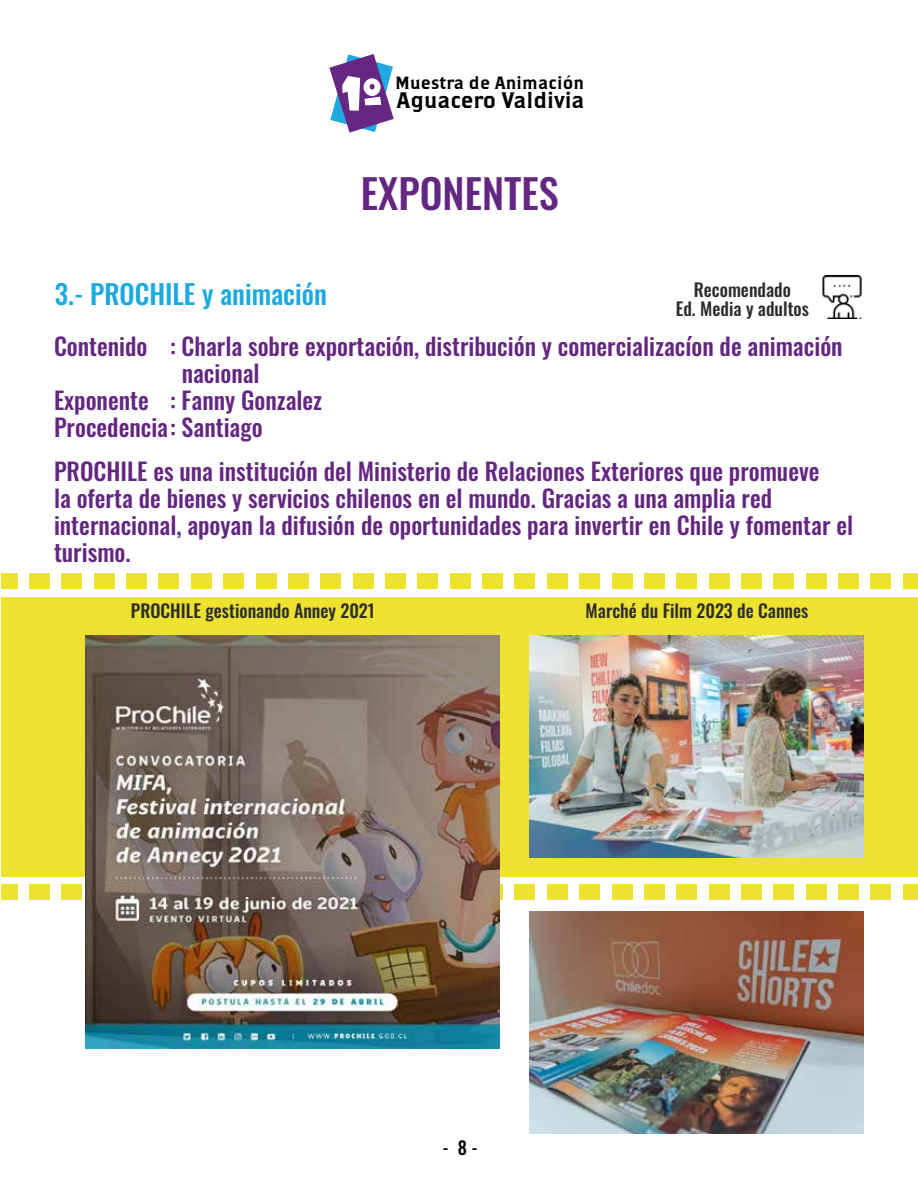
<style>
.page{position:relative;width:918px;height:1188px;background:#fff}
.page>*{position:absolute;margin:0;border:0;box-sizing:border-box;transform-origin:0 0}
.t1{font:500 40.5px "Oswald";color:#642781}
.t2{font:500 27px "Oswald";color:#1aa9e0}
.t3{font:500 24px/27px "Oswald";color:#642781}
.t4{font:22.35px "Brothers OT";color:#000}
.t5{font:500 18px/19.5px "Oswald";color:#2c2c2a;text-align:center}
.t6{font:500 18px "Oswald";color:#000}
.t7{font:17.7px "Brothers OT";letter-spacing:.01em;color:#000}
</style>
<div class="page">
<div style="left:1px;top:597px;width:917px;height:279px;background:#ece22f"></div>
<div style="left:29px;top:885px;width:21px;height:15px;background:#ece22f"></div>
<div style="left:1px;top:885px;width:16px;height:15px;background:#ece22f"></div>
<div style="left:62px;top:885px;width:20px;height:15px;background:#ece22f"></div>
<div style="left:482px;top:885px;width:21px;height:15px;background:#ece22f"></div>
<div style="left:547px;top:885px;width:21px;height:15px;background:#ece22f"></div>
<div style="left:515px;top:885px;width:20px;height:15px;background:#ece22f"></div>
<div style="left:612px;top:885px;width:20px;height:15px;background:#ece22f"></div>
<div style="left:579px;top:885px;width:21px;height:15px;background:#ece22f"></div>
<div style="left:676px;top:885px;width:21px;height:15px;background:#ece22f"></div>
<div style="left:644px;top:885px;width:21px;height:15px;background:#ece22f"></div>
<div style="left:741px;top:885px;width:21px;height:15px;background:#ece22f"></div>
<div style="left:709px;top:885px;width:20px;height:15px;background:#ece22f"></div>
<div style="left:806px;top:885px;width:21px;height:15px;background:#ece22f"></div>
<div style="left:773px;top:885px;width:21px;height:15px;background:#ece22f"></div>
<div style="left:871px;top:885px;width:20px;height:15px;background:#ece22f"></div>
<div style="left:838px;top:885px;width:21px;height:15px;background:#ece22f"></div>
<div style="left:903px;top:885px;width:15px;height:15px;background:#ece22f"></div>
<div style="left:29px;top:573px;width:21px;height:16px;background:#ece22f"></div>
<div style="left:1px;top:573px;width:16px;height:16px;background:#ece22f"></div>
<div style="left:94px;top:573px;width:21px;height:16px;background:#ece22f"></div>
<div style="left:62px;top:573px;width:20px;height:16px;background:#ece22f"></div>
<div style="left:159px;top:573px;width:20px;height:16px;background:#ece22f"></div>
<div style="left:126px;top:573px;width:21px;height:16px;background:#ece22f"></div>
<div style="left:223px;top:573px;width:21px;height:16px;background:#ece22f"></div>
<div style="left:191px;top:573px;width:21px;height:16px;background:#ece22f"></div>
<div style="left:288px;top:573px;width:21px;height:16px;background:#ece22f"></div>
<div style="left:256px;top:573px;width:20px;height:16px;background:#ece22f"></div>
<div style="left:353px;top:573px;width:20px;height:16px;background:#ece22f"></div>
<div style="left:320px;top:573px;width:21px;height:16px;background:#ece22f"></div>
<div style="left:417px;top:573px;width:21px;height:16px;background:#ece22f"></div>
<div style="left:385px;top:573px;width:21px;height:16px;background:#ece22f"></div>
<div style="left:482px;top:573px;width:21px;height:16px;background:#ece22f"></div>
<div style="left:450px;top:573px;width:21px;height:16px;background:#ece22f"></div>
<div style="left:547px;top:573px;width:21px;height:16px;background:#ece22f"></div>
<div style="left:515px;top:573px;width:20px;height:16px;background:#ece22f"></div>
<div style="left:612px;top:573px;width:20px;height:16px;background:#ece22f"></div>
<div style="left:579px;top:573px;width:21px;height:16px;background:#ece22f"></div>
<div style="left:676px;top:573px;width:21px;height:16px;background:#ece22f"></div>
<div style="left:644px;top:573px;width:21px;height:16px;background:#ece22f"></div>
<div style="left:741px;top:573px;width:21px;height:16px;background:#ece22f"></div>
<div style="left:709px;top:573px;width:20px;height:16px;background:#ece22f"></div>
<div style="left:806px;top:573px;width:21px;height:16px;background:#ece22f"></div>
<div style="left:773px;top:573px;width:21px;height:16px;background:#ece22f"></div>
<div style="left:871px;top:573px;width:20px;height:16px;background:#ece22f"></div>
<div style="left:838px;top:573px;width:21px;height:16px;background:#ece22f"></div>
<div style="left:903px;top:573px;width:15px;height:16px;background:#ece22f"></div>
<img style="left:822px;top:275px;width:40px;height:44px">
<img style="left:530px;top:911px;width:334px;height:223px">
<img style="left:530px;top:635px;width:334px;height:223px">
<img style="left:86px;top:635px;width:414px;height:414px">
<svg style="left:329px;top:54px;width:65px;height:79px"></svg>
<p class="t7" style="left:395px;top:75px;width:190px">Muestra de Animación</p>
<p class="t4" style="left:397px;top:90px;width:190px">Aguacero Valdivia</p>
<h1 class="t1" style="left:361px;top:172px;width:199px">EXPONENTES</h1>
<p class="t2" style="left:55px;top:280px;width:274px">3.- PROCHILE y animación</p>
<p class="t5" style="left:676px;top:281px;width:135px">Recomendado<br>Ed. Media y adultos</p>
<p class="t3" style="left:170px;top:334px;width:674px">: Charla sobre exportación, distribución y comercializacíon de animación</p>
<p class="t3" style="left:182px;top:361px;width:79px">nacional</p>
<p class="t3" style="left:170px;top:388px;width:154px">: Fanny Gonzalez</p>
<p class="t3" style="left:54px;top:334px;width:95px">Contenido</p>
<p class="t3" style="left:54px;top:388px;width:210px">Exponente<br>Procedencia: Santiago</p>
<p class="t3" style="left:54px;top:459px;width:801px">PROCHILE es una institución del Ministerio de Relaciones Exteriores que promueve<br>la oferta de bienes y servicios chilenos en el mundo. Gracias a una amplia red internacional, apoyan la difusión de oportunidades para invertir en Chile y fomentar el turismo.</p>
<p class="t5" style="left:131px;top:602px;width:246px">PROCHILE gestionando Anney 2021</p>
<p class="t5" style="left:586px;top:602px;width:224px">Marché du Film 2023 de Cannes</p>
<p class="t6" style="left:443px;top:1139px;width:37px">- 8 -</p>
</div>
